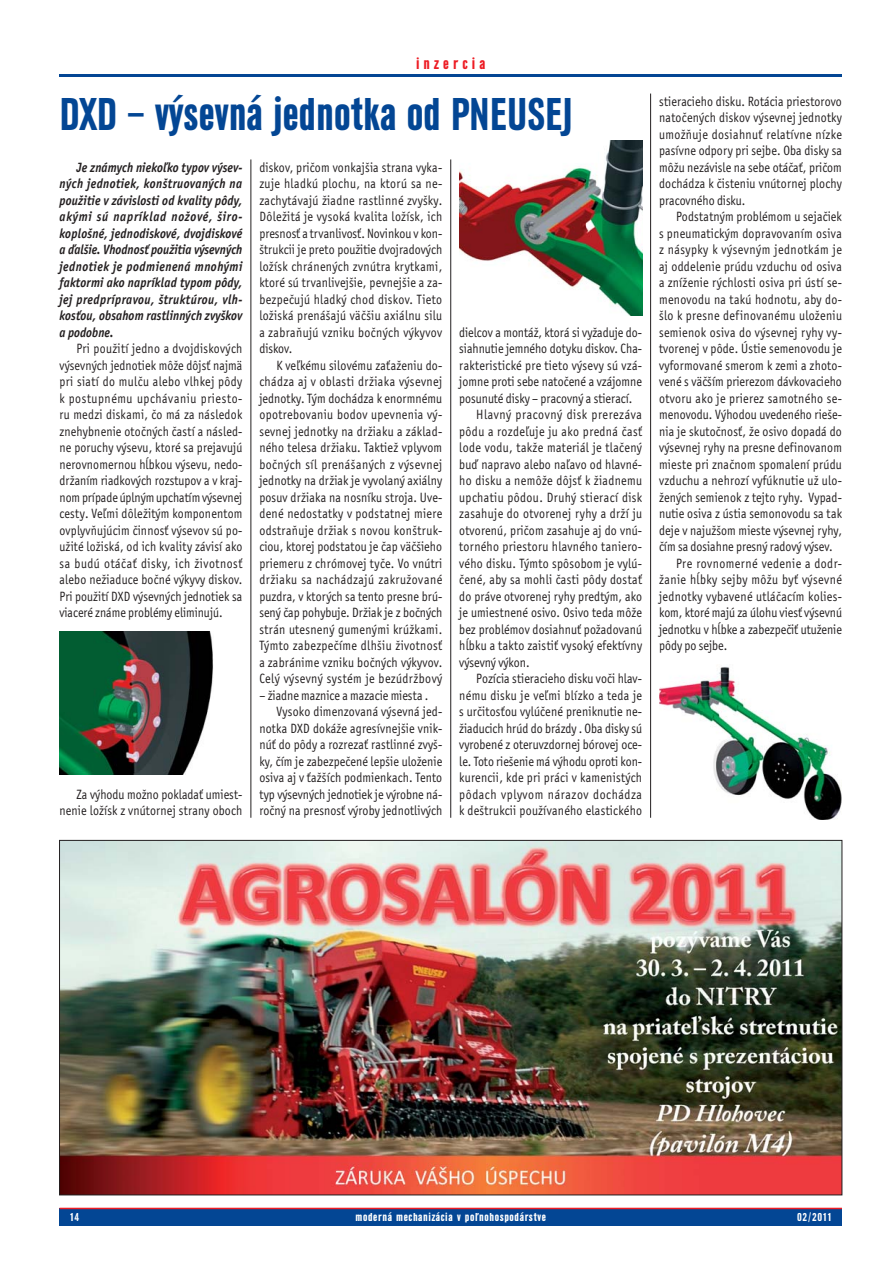
<style>
.page{position:relative;width:893px;height:1263px;background:#fff}
.page>*{position:absolute;margin:0;border:0;box-sizing:border-box;transform-origin:0 0}
.t1{font:700 condensed 48px "URW Grotesk TEE";color:#034694;scale:.95 1}
.t2{font:700 condensed 16.5px "URW Grotesk TEE";letter-spacing:.25em;color:#ed1c24}
.t3{font:13.5px/16.5px "Officina San Itc TEE";letter-spacing:.015em;color:#231f20;text-align:justify;scale:.89 1}
.t4{font:13.5px/16.5px "Officina San Itc TEE";letter-spacing:.015em;color:#231f20;text-align:justify;scale:.88 1}
.t5{font:italic 700 13.5px/16.5px "Officina San Itc TEE";letter-spacing:.01em;color:#231f20;text-align:justify;scale:.88 1}
.t6{font:13.5px "Officina San Itc TEE";letter-spacing:.035em;color:#231f20;scale:.89 1}
.t7{font:13.5px "Officina San Itc TEE";letter-spacing:.05em;color:#231f20;scale:.89 1}
.t8{font:13.5px "Officina San Itc TEE";letter-spacing:.04em;color:#231f20;scale:.89 1}
.t9{font:13.5px "Officina San Itc TEE";letter-spacing:.045em;color:#231f20;scale:.89 1}
.t10{font:700 condensed 12px "URW Grotesk TEE";letter-spacing:.05em;color:#fff}
</style>
<div class="page">
<img style="left:61px;top:842px;width:779px;height:351px">
<img style="left:60px;top:631px;width:153px;height:143px">
<img style="left:459px;top:140px;width:183px;height:175px">
<img style="left:659px;top:667px;width:183px;height:153px">
<hr style="left:251px;top:159px;width:1px;height:659px;background:#231f20">
<hr style="left:450px;top:159px;width:1px;height:659px;background:#231f20">
<hr style="left:650px;top:94px;width:1px;height:724px;background:#231f20">
<hr style="left:60px;top:74px;width:782px;height:3px;background:#034694">
<div style="left:60px;top:1208px;width:782px;height:17px;background:#034694"></div>
<hr style="left:60px;top:1208px;width:782px;height:1px;background:#ed1c24">
<p class="t2" style="left:416px;top:57px;width:71px">inzercia</p>
<h1 class="t1" style="left:60px;top:95px;width:542px">DXD – výsevná jednotka od PNEUSEJ</h1>
<p class="t5" style="left:60px;top:160px;width:209px;text-indent:17px">Je známych niekoľko typov výsev&shy;ných jednotiek, konštruovaných na použitie v závislosti od kvality pôdy, akými sú napríklad nožové, širo&shy;koplošné, jednodiskové, dvojdiskové a ďalšie. Vhodnosť použitia výsevných jednotiek je podmienená mnohými faktormi ako napríklad typom pôdy, jej predprípravou, štruktúrou, vlh&shy;kosťou, obsahom rastlinných zvyškov a podobne.</p>
<p class="t4" style="left:60px;top:341px;width:209px;text-indent:17px">Pri použití jedno a dvojdiskových výsevných jednotiek môže dôjsť najmä pri siatí do mulču alebo vlhkej pôdy k postupnému upchávaniu priesto&shy;ru medzi diskami, čo má za následok znehybnenie otočných častí a násled&shy;ne poruchy výsevu, ktoré sa prejavujú nerovnomernou hĺbkou výsevu, nedo&shy;držaním riadkových rozstupov a v kraj&shy;nom prípade úplným upchatím výsevnej cesty. Veľmi dôležitým komponentom ovplyvňujúcim činnosť výsevov sú po&shy;užité ložiská, od ich kvality závisí ako sa budú otáčať disky, ich životnosť alebo nežiaduce bočné výkyvy diskov.<br>Pri použití DXD výsevných jednotiek sa viaceré známe problémy eliminujú.</p>
<p class="t3" style="left:60px;top:786px;width:207px;text-align:right">Za výhodu možno pokladať umiest&shy;nenie ložísk z vnútornej strany oboch</p>
<p class="t3" style="left:259px;top:159px;width:207px">diskov, pričom vonkajšia strana vyka&shy;zuje hladkú plochu, na ktorú sa ne&shy;zachytávajú žiadne rastlinné zvyšky.<br>Dôležitá je vysoká kvalita ložísk, ich presnosť a trvanlivosť. Novinkou v kon&shy;štrukcii je preto použitie dvojradových ložísk chránených zvnútra krytkami, ktoré sú trvanlivejšie, pevnejšie a za&shy;bezpečujú hladký chod diskov. Tieto ložiská prenášajú väčšiu axiálnu silu a zabraňujú vzniku bočných výkyvov diskov.</p>
<p class="t3" style="left:259px;top:357px;width:207px;text-indent:17px">K veľkému silovému zaťaženiu do&shy;chádza aj v oblasti držiaka výsevnej jednotky. Tým dochádza k enormnému opotrebovaniu bodov upevnenia vý&shy;sevnej jednotky na držiaku a základ&shy;ného telesa držiaku. Taktiež vplyvom bočných síl prenášaných z výsevnej jednotky na držiak je vyvolaný axiálny posuv držiaka na nosníku stroja. Uve&shy;dené nedostatky v podstatnej miere odstraňuje držiak s novou konštruk&shy;ciou, ktorej podstatou je čap väčšieho priemeru z chrómovej tyče. Vo vnútri držiaku sa nachádzajú zakružované puzdra, v ktorých sa tento presne brú&shy;sený čap pohybuje. Držiak je z bočných strán utesnený gumenými krúžkami.<br>Týmto zabezpečíme dlhšiu životnosť a zabránime vzniku bočných výkyvov.<br>Celý výsevný systém je bezúdržbový</p>
<p class="t3" style="left:259px;top:687px;width:191px">– žiadne maznice a mazacie miesta .</p>
<p class="t3" style="left:276px;top:704px;width:188px">Vysoko dimenzovaná výsevná jed-</p>
<p class="t3" style="left:259px;top:720px;width:207px">notka DXD dokáže agresívnejšie vnik-</p>
<p class="t3" style="left:259px;top:737px;width:207px">núť do pôdy a rozrezať rastlinné zvyš-</p>
<p class="t3" style="left:259px;top:753px;width:207px">ky, čím je zabezpečené lepšie uloženie</p>
<p class="t3" style="left:259px;top:770px;width:207px">osiva aj v ťažších podmienkach. Tento</p>
<p class="t3" style="left:259px;top:786px;width:207px">typ výsevných jednotiek je výrobne ná-</p>
<p class="t3" style="left:259px;top:803px;width:207px">ročný na presnosť výroby jednotlivých</p>
<p class="t3" style="left:459px;top:324px;width:207px">dielcov a montáž, ktorá si vyžaduje do-</p>
<p class="t3" style="left:459px;top:341px;width:207px">siahnutie jemného dotyku diskov. Cha-</p>
<p class="t3" style="left:459px;top:357px;width:207px">rakteristické pre tieto výsevy sú vzá-</p>
<p class="t3" style="left:459px;top:374px;width:207px">jomne proti sebe natočené a vzájomne</p>
<p class="t3" style="left:459px;top:390px;width:196px">posunuté disky – pracovný a stierací.</p>
<p class="t9" style="left:476px;top:408px;width:188px">Hlavný pracovný disk prerezáva</p>
<p class="t3" style="left:459px;top:423px;width:207px">pôdu a rozdeľuje ju ako predná časť</p>
<p class="t3" style="left:459px;top:440px;width:207px">lode vodu, takže materiál je tlačený</p>
<p class="t3" style="left:459px;top:456px;width:207px">buď napravo alebo naľavo od hlavné-</p>
<p class="t3" style="left:459px;top:473px;width:207px">ho disku a nemôže dôjsť k žiadnemu</p>
<p class="t6" style="left:459px;top:490px;width:207px">upchatiu pôdou. Druhý stierací disk</p>
<p class="t3" style="left:459px;top:506px;width:207px">zasahuje do otvorenej ryhy a drží ju</p>
<p class="t3" style="left:459px;top:522px;width:207px">otvorenú, pričom zasahuje aj do vnú-</p>
<p class="t3" style="left:459px;top:539px;width:207px">torného priestoru hlavného taniero-</p>
<p class="t3" style="left:459px;top:555px;width:207px">vého disku. Týmto spôsobom je vylú-</p>
<p class="t3" style="left:459px;top:572px;width:207px">čené, aby sa mohli časti pôdy dostať</p>
<p class="t3" style="left:459px;top:588px;width:207px">do práve otvorenej ryhy predtým, ako</p>
<p class="t3" style="left:459px;top:605px;width:207px">je umiestnené osivo. Osivo teda môže</p>
<p class="t3" style="left:459px;top:621px;width:207px">bez problémov dosiahnuť požadovanú</p>
<p class="t3" style="left:459px;top:638px;width:207px">hĺbku a takto zaistiť vysoký efektívny</p>
<p class="t3" style="left:459px;top:654px;width:80px">výsevný výkon.</p>
<p class="t3" style="left:476px;top:671px;width:188px">Pozícia stieracieho disku voči hlav-</p>
<p class="t3" style="left:459px;top:687px;width:207px">nému disku je veľmi blízko a teda je</p>
<p class="t3" style="left:459px;top:704px;width:207px">s určitosťou vylúčené preniknutie ne-</p>
<p class="t3" style="left:459px;top:720px;width:207px">žiaducich hrúd do brázdy . Oba disky sú</p>
<p class="t3" style="left:459px;top:737px;width:207px">vyrobené z oteruvzdornej bórovej oce-</p>
<p class="t3" style="left:459px;top:753px;width:207px">le. Toto riešenie má výhodu oproti kon-</p>
<p class="t3" style="left:459px;top:770px;width:207px">kurencii, kde pri práci v kamenistých</p>
<p class="t7" style="left:459px;top:787px;width:207px">pôdach vplyvom nárazov dochádza</p>
<p class="t3" style="left:459px;top:803px;width:207px">k deštrukcii používaného elastického</p>
<p class="t3" style="left:659px;top:93px;width:207px">stieracieho disku. Rotácia priestorovo natočených diskov výsevnej jednotky umožňuje dosiahnuť relatívne nízke pasívne odpory pri sejbe. Oba disky sa môžu nezávisle na sebe otáčať, pričom dochádza k čisteniu vnútornej plochy pracovného disku.</p>
<p class="t3" style="left:676px;top:209px;width:188px">Podstatným problémom u sejačiek</p>
<p class="t3" style="left:659px;top:225px;width:207px">s pneumatickým dopravovaním osiva</p>
<p class="t8" style="left:659px;top:243px;width:207px">z násypky k výsevným jednotkám je</p>
<p class="t3" style="left:659px;top:258px;width:207px">aj oddelenie prúdu vzduchu od osiva</p>
<p class="t3" style="left:659px;top:275px;width:207px">a zníženie rýchlosti osiva pri ústí se-</p>
<p class="t3" style="left:659px;top:291px;width:207px">menovodu na takú hodnotu, aby do-</p>
<p class="t3" style="left:659px;top:308px;width:207px">šlo k presne definovanému uloženiu</p>
<p class="t3" style="left:659px;top:324px;width:207px">semienok osiva do výsevnej ryhy vy-</p>
<p class="t3" style="left:659px;top:341px;width:207px">tvorenej v pôde. Ústie semenovodu je</p>
<p class="t3" style="left:659px;top:357px;width:207px">vyformované smerom k zemi a zhoto-</p>
<p class="t3" style="left:659px;top:374px;width:207px">vené s väčším prierezom dávkovacieho</p>
<p class="t3" style="left:659px;top:390px;width:207px">otvoru ako je prierez samotného se-</p>
<p class="t3" style="left:659px;top:407px;width:207px">menovodu. Výhodou uvedeného rieše-</p>
<p class="t3" style="left:659px;top:423px;width:207px">nia je skutočnosť, že osivo dopadá do</p>
<p class="t3" style="left:659px;top:440px;width:207px">výsevnej ryhy na presne definovanom</p>
<p class="t3" style="left:659px;top:456px;width:207px">mieste pri značnom spomalení prúdu</p>
<p class="t3" style="left:659px;top:473px;width:207px">vzduchu a nehrozí vyfúknutie už ulo-</p>
<p class="t3" style="left:659px;top:489px;width:207px">žených semienok z tejto ryhy. Vypad-</p>
<p class="t3" style="left:659px;top:506px;width:207px">nutie osiva z ústia semonovodu sa tak</p>
<p class="t3" style="left:659px;top:522px;width:207px">deje v najužšom mieste výsevnej ryhy,</p>
<p class="t3" style="left:659px;top:539px;width:196px">čím sa dosiahne presný radový výsev.</p>
<p class="t6" style="left:676px;top:556px;width:188px">Pre rovnomerné vedenie a dodr-</p>
<p class="t6" style="left:659px;top:573px;width:207px">žanie hĺbky sejby môžu byť výsevné</p>
<p class="t3" style="left:659px;top:588px;width:207px">jednotky vybavené utláčacím kolies-</p>
<p class="t3" style="left:659px;top:605px;width:207px">kom, ktoré majú za úlohu viesť výsevnú</p>
<p class="t3" style="left:659px;top:621px;width:207px">jednotku v hĺbke a zabezpečiť utuženie</p>
<p class="t3" style="left:659px;top:638px;width:78px">pôdy po sejbe.</p>
<p class="t10" style="left:70px;top:1212px;width:11px">14</p>
<p class="t10" style="left:356px;top:1212px;width:192px">moderná mechanizácia v poľnohospodárstve</p>
<p class="t10" style="left:797px;top:1212px;width:36px">02/2011</p>
</div>
